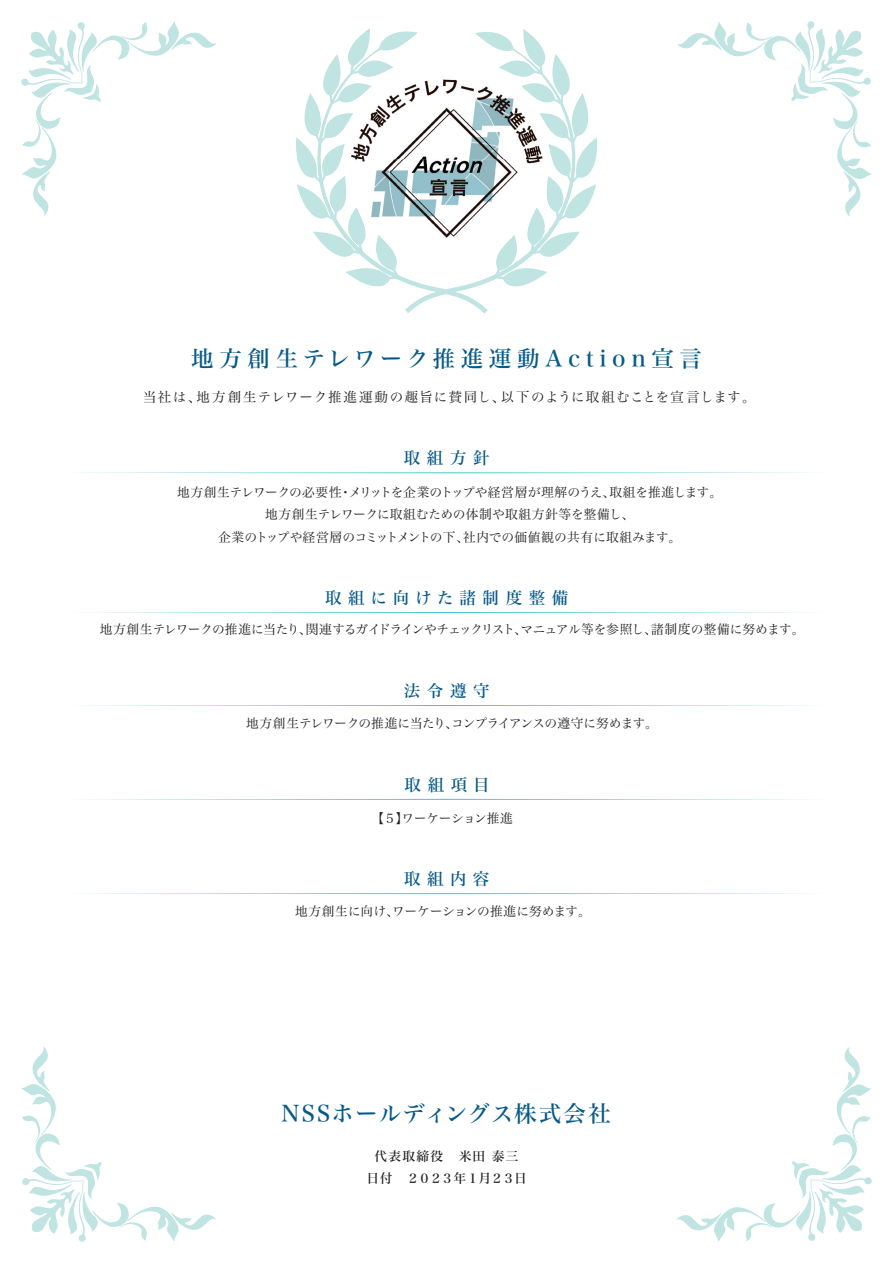
<style>
.page{position:relative;width:893px;height:1263px;background:#fff}
.page>*{position:absolute;margin:0;border:0;box-sizing:border-box;transform-origin:0 0}
.t1{font:22.5px "Hira Min Std N W5";letter-spacing:.25em;color:#075a88}
.t2{font:22.5px "Hira Min Std N W5";letter-spacing:.055em;color:#075a88}
.t3{font:16.5px "Hira Min Std N W5";letter-spacing:.4em;color:#075a88}
.t4{font:16.5px "Hira Min Std N W5";letter-spacing:.38em;color:#075a88}
.t5{font:13.5px "Hira Min Std N W3";letter-spacing:.085em;color:#231f20}
.t6{font:12.75px/22.4px "Hira Min Std N W3";letter-spacing:-.015em;color:#231f20;text-align:center}
.t7{font:12.75px "Hira Min Std N W3";letter-spacing:-.035em;color:#231f20}
.t8{font:12.75px "Hira Min Std N W3";letter-spacing:-.045em;color:#231f20}
.t9{font:12.75px/22.4px "Hira Min Std N W5";color:#231f20;text-align:center}
</style>
<div class="page">
<svg style="left:296px;top:28px;width:301px;height:286px"></svg>
<svg style="left:21px;top:21px;width:195px;height:195px"></svg>
<svg style="left:677px;top:21px;width:195px;height:195px"></svg>
<svg style="left:677px;top:1047px;width:195px;height:195px"></svg>
<svg style="left:21px;top:1047px;width:195px;height:195px"></svg>
<svg style="left:84px;top:472px;width:725px;height:1px"></svg>
<svg style="left:84px;top:612px;width:725px;height:1px"></svg>
<svg style="left:84px;top:705px;width:725px;height:1px"></svg>
<img style="left:394px;top:54px;width:105px;height:198px">
<img style="left:341px;top:54px;width:53px;height:211px">
<img style="left:499px;top:54px;width:52px;height:211px">
<img style="left:393px;top:252px;width:106px;height:13px">
<svg style="left:84px;top:893px;width:725px;height:1px"></svg>
<svg style="left:84px;top:799px;width:725px;height:1px"></svg>
<h1 class="t1" style="left:191px;top:342px;width:512px">地方創生テレワーク推進運動Action宣言</h1>
<p class="t5" style="left:143px;top:387px;width:614px">当社は、地方創生テレワーク推進運動の趣旨に賛同し、以下のように取組むことを宣言します。</p>
<p class="t3" style="left:404px;top:446px;width:87px">取組方針</p>
<p class="t6" style="left:177px;top:481px;width:547px">地方創生テレワークの必要性・メリットを企業のトップや経営層が理解のうえ、取組を推進します。地方創生テレワークに取組むための体制や取組方針等を整備し、<br>企業のトップや経営層のコミットメントの下、社内での価値観の共有に取組みます。</p>
<p class="t4" style="left:325px;top:586px;width:245px">取組に向けた諸制度整備</p>
<p class="t7" style="left:100px;top:620px;width:706px">地方創生テレワークの推進に当たり、関連するガイドラインやチェックリスト、マニュアル等を参照し、諸制度の整備に努めます。</p>
<p class="t3" style="left:404px;top:679px;width:87px">法令遵守</p>
<p class="t8" style="left:246px;top:714px;width:413px">地方創生テレワークの推進に当たり、コンプライアンスの遵守に努めます。</p>
<p class="t3" style="left:405px;top:773px;width:87px">取組項目</p>
<p class="t6" style="left:371px;top:806px;width:143px">【５】ワーケーション推進</p>
<p class="t3" style="left:404px;top:867px;width:87px">取組内容</p>
<p class="t6" style="left:295px;top:900px;width:297px">地方創生に向け、ワーケーションの推進に努めます。</p>
<h1 class="t2" style="left:281px;top:1097px;width:331px">NSSホールディングス株式会社</h1>
<p class="t9" style="left:366px;top:1144px;width:162px">代表取締役　米田 泰三<br>日付　２０２３年１月２３日</p>
</div>
